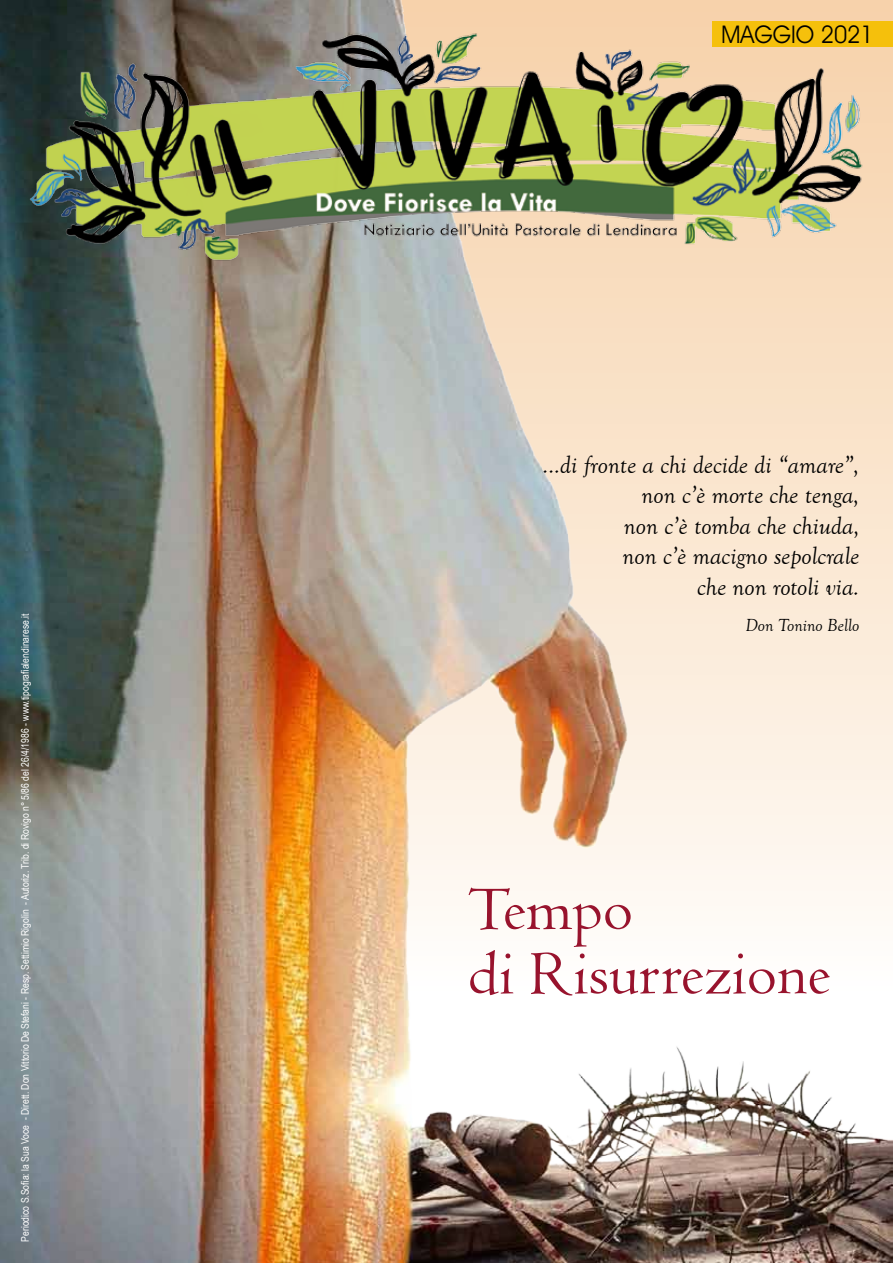
<style>
.page{position:relative;width:893px;height:1263px;background:#fff}
.page>*{position:absolute;margin:0;border:0;box-sizing:border-box;transform-origin:0 0}
.t1{font:64.5px/64.5px "Centaur";color:#98132d}
.t2{font:italic 25.5px/30.6px "Goudy Old Style T";color:#000;text-align:right}
.t3{font:24.45px "Avant Garde IT Cby BT";color:#000;scale:.95 1}
.t4{font:italic 18px "Goudy Old Style T";color:#000}
.t5{font:10.5px "Arial Narrow";color:#fff}
</style>
<div class="page">
<img style="left:0;top:269px;width:893px;height:994px">
<img style="left:0;top:0;width:893px;height:269px">
<p class="t5" style="left:18px;top:1242px;width:630px;rotate:-90deg">Periodico S.Sofia: la Sua Voce - Dirett. Don Vittorio De Stefani - Resp. Settimio Rigolin - Autoriz. Trib. di Rovigo n° 5/86 del 26/4/1986 - www.tipografialendinarese.it</p>
<h3 class="t3" style="left:721px;top:19px;width:162px">MaGGIO 2021</h3>
<h2 class="t2" style="left:543px;top:449px;width:318px">...di fronte a chi decide di “amare”, non c’è morte che tenga,<br>non c’è tomba che chiuda,<br>non c’è macigno sepolcrale<br>che non rotoli via.</h2>
<h3 class="t4" style="left:746px;top:615px;width:115px">Don Tonino Bello</h3>
<h1 class="t1" style="left:468px;top:876px;width:365px">Tempo<br>di Risurrezione</h1>
</div>
